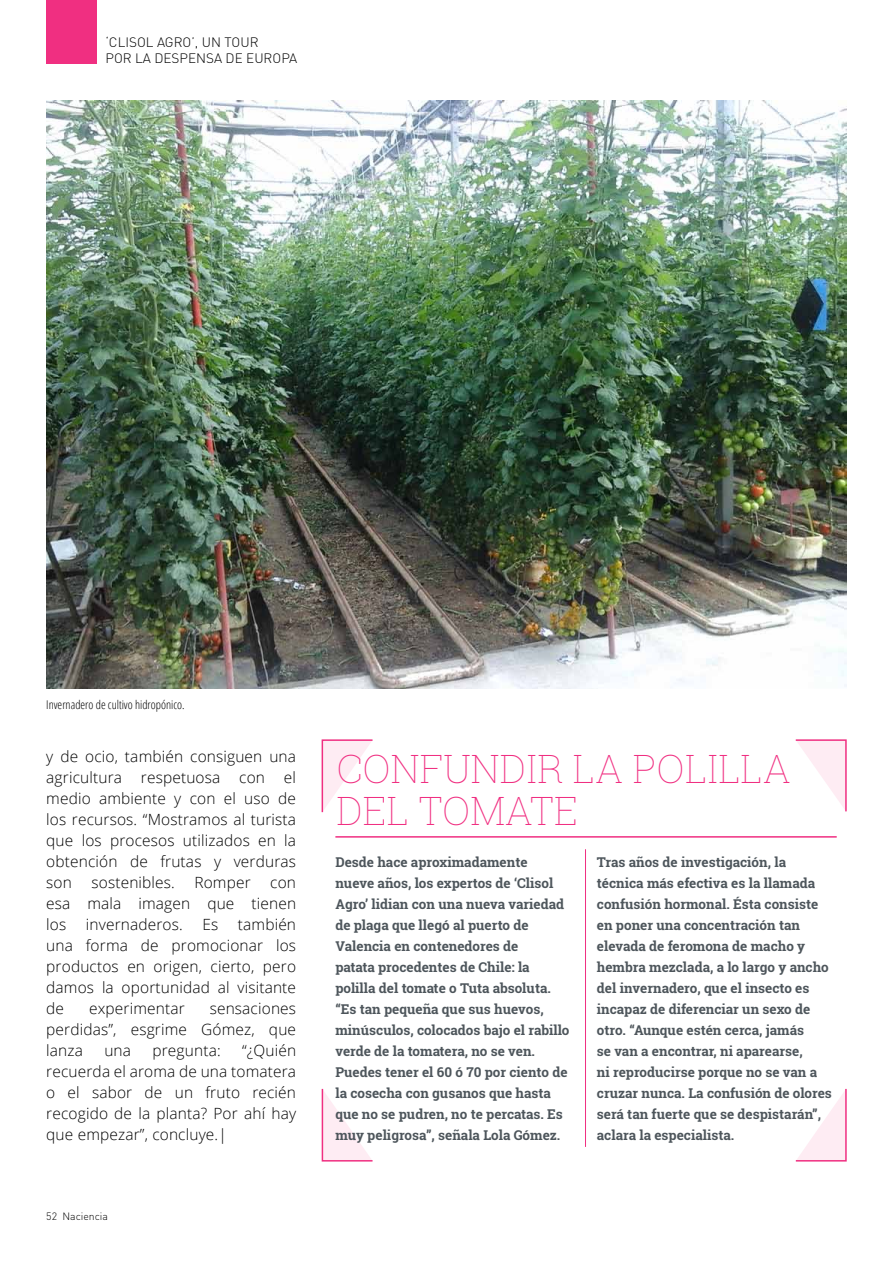
<style>
.page{position:relative;width:893px;height:1263px;background:#fff}
.page>*{position:absolute;margin:0;border:0;box-sizing:border-box;transform-origin:0 0}
.Headline_Despiece{font:100 39px/42px "Roboto Slab";color:#f02f81}
.Body_Text{font:300 15.45px/21px "Open Sans";letter-spacing:.01em;color:#000;text-align:justify}
.Body_Text_-_Despiece{font:700 13.5px/21px "Roboto Slab";color:#4d555b}
.t1{font:300 13.5px "DIN";color:#000}
.Image_Subtitle{font:300 condensed 12px "Open Sans";color:#000}
.t2{font:300 10.5px "DIN";color:#000}
</style>
<div class="page">
<div style="left:46px;top:0;width:50px;height:63px;background:#f02f81"></div>
<svg style="left:321px;top:739px;width:52px;height:74px"></svg>
<svg style="left:795px;top:1088px;width:52px;height:74px"></svg>
<svg style="left:321px;top:1088px;width:52px;height:74px"></svg>
<svg style="left:795px;top:739px;width:52px;height:73px"></svg>
<hr style="left:585px;top:849px;width:1px;height:298px;background:#f02f81">
<hr style="left:335px;top:836px;width:502px;height:2px;background:#f02f81">
<img style="left:46px;top:100px;width:801px;height:588px">
<p class="t1" style="left:105px;top:34px;width:155px">‘CLISOL AGRO’, UN TOUR</p>
<p class="t1" style="left:105px;top:50px;width:193px">POR LA DESPENSA DE EUROPA</p>
<p class="Image_Subtitle" style="left:46px;top:697px;width:140px">Invernadero de cultivo hidropónico.</p>
<p class="Body_Text" style="left:46px;top:745px;width:251px">y de ocio, también consiguen una agricultura respetuosa con el medio ambiente y con el uso de los recursos. “Mostramos al turista que los procesos utilizados en la obtención de frutas y verduras son</p>
<p class="Body_Text" style="left:91px;top:871px;width:85px">sostenibles.</p>
<p class="Body_Text" style="left:194px;top:871px;width:58px">Romper</p>
<p class="Body_Text" style="left:46px;top:871px;width:251px;text-indent:224px">con esa mala imagen que tienen los</p>
<p class="Body_Text" style="left:46px;top:913px;width:251px;text-indent:192px">también una forma de promocionar los productos en origen, cierto, pero damos la oportunidad al visitante de</p>
<p class="Body_Text" style="left:86px;top:913px;width:98px">invernaderos.</p>
<p class="Body_Text" style="left:202px;top:913px;width:17px">Es</p>
<p class="Body_Text" style="left:46px;top:997px;width:251px;text-indent:163px">sensaciones perdidas”, esgrime Gómez, que lanza</p>
<p class="Body_Text" style="left:89px;top:997px;width:97px">experimentar</p>
<p class="Body_Text" style="left:46px;top:1039px;width:251px;text-indent:196px">“¿Quién recuerda el aroma de una tomatera o el sabor de un fruto recién recogido de la planta? Por ahí hay que empezar”, concluye.|</p>
<p class="Body_Text" style="left:104px;top:1039px;width:28px">una</p>
<p class="Body_Text" style="left:152px;top:1039px;width:70px">pregunta:</p>
<p class="t2" style="left:46px;top:1210px;width:63px">52 Naciencia</p>
<p class="Headline_Despiece" style="left:336px;top:747px;width:456px">CONFUNDIR LA POLILLA<br>DEL TOMATE</p>
<p class="Body_Text_-_Despiece" style="left:335px;top:851px;width:236px">Desde hace aproximadamente nueve años, los expertos de ‘Clisol<br>Agro’ lidian con una nueva variedad de plaga que llegó al puerto de<br>Valencia en contenedores de<br>patata procedentes de Chile: la polilla del tomate o Tuta absoluta. “Es tan pequeña que sus huevos, minúsculos, colocados bajo el rabillo verde de la tomatera, no se ven.<br>Puedes tener el 60 ó 70 por ciento de la cosecha con gusanos que hasta que no se pudren, no te percatas. Es muy peligrosa”, señala Lola Gómez.</p>
<p class="Body_Text_-_Despiece" style="left:597px;top:851px;width:236px">Tras años de investigación, la técnica más efectiva es la llamada confusión hormonal. Ésta consiste en poner una concentración tan elevada de feromona de macho y hembra mezclada, a lo largo y ancho del invernadero, que el insecto es incapaz de diferenciar un sexo de otro. “Aunque estén cerca, jamás<br>se van a encontrar, ni aparearse,<br>ni reproducirse porque no se van a cruzar nunca. La confusión de olores será tan fuerte que se despistarán”, aclara la especialista.</p>
</div>
